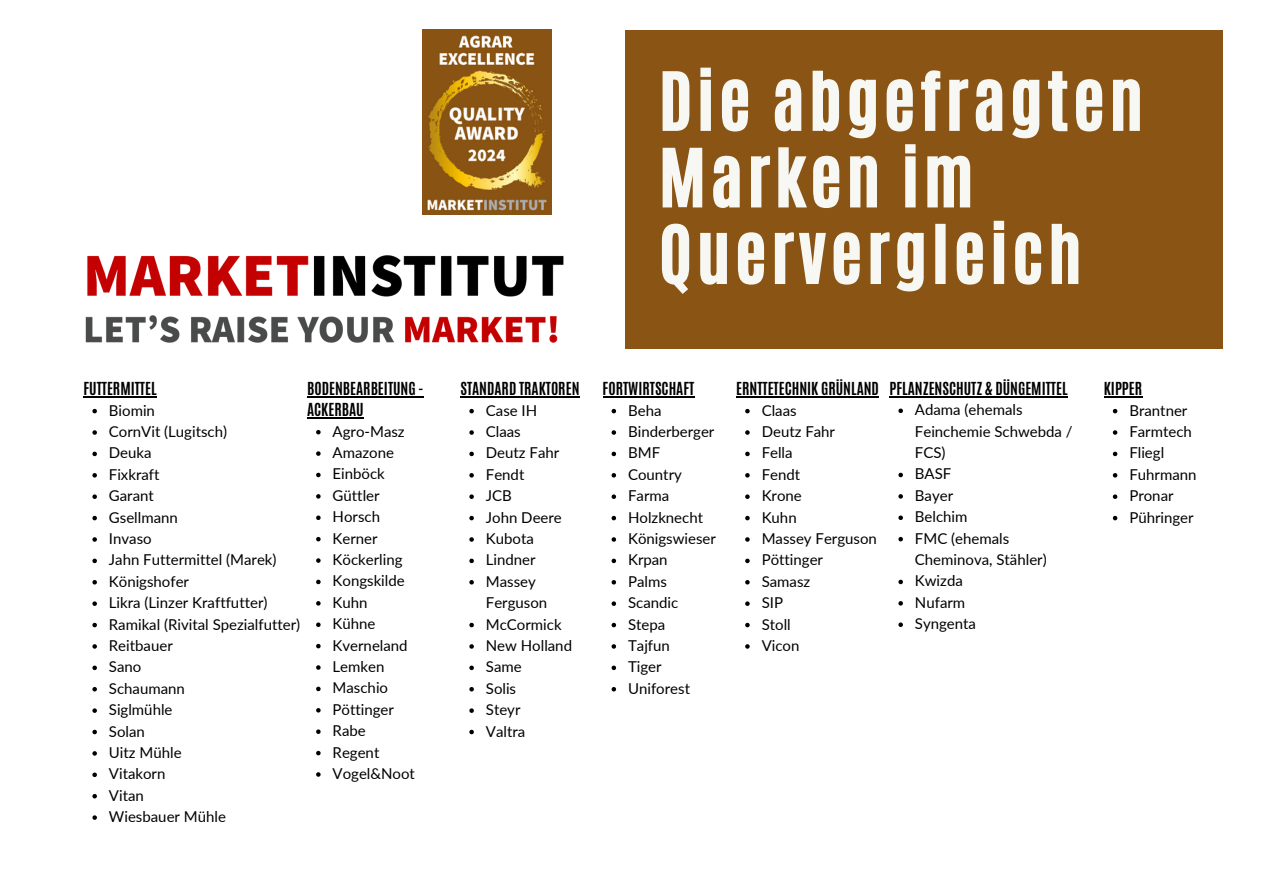
<style>
.page{position:relative;width:1263px;height:894px;background:#fff}
.page>*{position:absolute;margin:0;border:0;box-sizing:border-box;transform-origin:0 0}
.t1{font:67.5px/76.5px "CA Generated";letter-spacing:.07em;color:#f7f8f3}
.t2{font:15px/21.3px "Lato";color:#000}
.t3{font:700 15px/21.3px "Antonio";color:#000}
</style>
<div class="page">
<div style="left:625px;top:30px;width:598px;height:318px;background:#895414"></div>
<img style="left:85px;top:255px;width:479px;height:88px">
<img style="left:422px;top:30px;width:130px;height:184px">
<hr style="left:460px;top:396px;width:119px;height:1px;background:#000">
<svg style="left:469px;top:409px;width:5px;height:4px"></svg>
<svg style="left:469px;top:430px;width:5px;height:4px"></svg>
<svg style="left:469px;top:451px;width:5px;height:5px"></svg>
<svg style="left:469px;top:473px;width:5px;height:4px"></svg>
<svg style="left:469px;top:494px;width:5px;height:5px"></svg>
<svg style="left:469px;top:515px;width:5px;height:5px"></svg>
<svg style="left:469px;top:537px;width:5px;height:4px"></svg>
<svg style="left:469px;top:558px;width:5px;height:5px"></svg>
<svg style="left:469px;top:580px;width:5px;height:4px"></svg>
<svg style="left:469px;top:622px;width:5px;height:5px"></svg>
<svg style="left:469px;top:644px;width:5px;height:4px"></svg>
<svg style="left:469px;top:665px;width:5px;height:5px"></svg>
<svg style="left:469px;top:687px;width:5px;height:4px"></svg>
<svg style="left:469px;top:708px;width:5px;height:4px"></svg>
<svg style="left:469px;top:729px;width:5px;height:5px"></svg>
<hr style="left:889px;top:396px;width:179px;height:1px;background:#000">
<svg style="left:898px;top:408px;width:5px;height:5px"></svg>
<svg style="left:898px;top:472px;width:5px;height:5px"></svg>
<svg style="left:898px;top:494px;width:5px;height:4px"></svg>
<svg style="left:898px;top:515px;width:5px;height:5px"></svg>
<svg style="left:898px;top:536px;width:5px;height:5px"></svg>
<svg style="left:898px;top:579px;width:5px;height:5px"></svg>
<svg style="left:898px;top:601px;width:5px;height:4px"></svg>
<svg style="left:898px;top:622px;width:5px;height:4px"></svg>
<hr style="left:307px;top:396px;width:117px;height:1px;background:#000">
<hr style="left:307px;top:417px;width:57px;height:1px;background:#000">
<svg style="left:316px;top:430px;width:5px;height:4px"></svg>
<svg style="left:316px;top:451px;width:5px;height:4px"></svg>
<svg style="left:316px;top:472px;width:5px;height:5px"></svg>
<svg style="left:316px;top:494px;width:5px;height:4px"></svg>
<svg style="left:316px;top:515px;width:5px;height:5px"></svg>
<svg style="left:316px;top:536px;width:5px;height:5px"></svg>
<svg style="left:316px;top:558px;width:5px;height:4px"></svg>
<svg style="left:316px;top:579px;width:5px;height:5px"></svg>
<svg style="left:316px;top:601px;width:5px;height:4px"></svg>
<svg style="left:316px;top:622px;width:5px;height:4px"></svg>
<svg style="left:316px;top:643px;width:5px;height:5px"></svg>
<svg style="left:316px;top:665px;width:5px;height:4px"></svg>
<svg style="left:316px;top:686px;width:5px;height:5px"></svg>
<svg style="left:316px;top:708px;width:5px;height:4px"></svg>
<svg style="left:316px;top:729px;width:5px;height:4px"></svg>
<svg style="left:316px;top:750px;width:5px;height:5px"></svg>
<svg style="left:316px;top:772px;width:5px;height:4px"></svg>
<hr style="left:736px;top:396px;width:143px;height:1px;background:#000">
<svg style="left:745px;top:409px;width:5px;height:4px"></svg>
<svg style="left:745px;top:430px;width:5px;height:4px"></svg>
<svg style="left:745px;top:451px;width:5px;height:5px"></svg>
<svg style="left:745px;top:473px;width:5px;height:4px"></svg>
<svg style="left:745px;top:494px;width:5px;height:5px"></svg>
<svg style="left:745px;top:515px;width:5px;height:5px"></svg>
<svg style="left:745px;top:537px;width:5px;height:4px"></svg>
<svg style="left:745px;top:558px;width:5px;height:5px"></svg>
<svg style="left:745px;top:580px;width:5px;height:4px"></svg>
<svg style="left:745px;top:601px;width:5px;height:4px"></svg>
<svg style="left:745px;top:622px;width:5px;height:5px"></svg>
<svg style="left:745px;top:644px;width:5px;height:4px"></svg>
<hr style="left:83px;top:396px;width:74px;height:1px;background:#000">
<svg style="left:92px;top:409px;width:5px;height:4px"></svg>
<svg style="left:92px;top:430px;width:5px;height:4px"></svg>
<svg style="left:92px;top:451px;width:5px;height:5px"></svg>
<svg style="left:92px;top:473px;width:5px;height:4px"></svg>
<svg style="left:92px;top:494px;width:5px;height:5px"></svg>
<svg style="left:92px;top:515px;width:5px;height:5px"></svg>
<svg style="left:92px;top:537px;width:5px;height:4px"></svg>
<svg style="left:92px;top:558px;width:5px;height:5px"></svg>
<svg style="left:92px;top:580px;width:5px;height:4px"></svg>
<svg style="left:92px;top:601px;width:5px;height:4px"></svg>
<svg style="left:92px;top:622px;width:5px;height:5px"></svg>
<svg style="left:92px;top:644px;width:5px;height:4px"></svg>
<svg style="left:92px;top:665px;width:5px;height:5px"></svg>
<svg style="left:92px;top:687px;width:5px;height:4px"></svg>
<svg style="left:92px;top:708px;width:5px;height:4px"></svg>
<svg style="left:92px;top:729px;width:5px;height:5px"></svg>
<svg style="left:92px;top:751px;width:5px;height:4px"></svg>
<svg style="left:92px;top:772px;width:5px;height:4px"></svg>
<svg style="left:92px;top:794px;width:5px;height:4px"></svg>
<svg style="left:92px;top:815px;width:5px;height:4px"></svg>
<hr style="left:1104px;top:396px;width:38px;height:1px;background:#000">
<svg style="left:1113px;top:409px;width:4px;height:4px"></svg>
<svg style="left:1113px;top:430px;width:4px;height:4px"></svg>
<svg style="left:1113px;top:451px;width:4px;height:5px"></svg>
<svg style="left:1113px;top:473px;width:4px;height:4px"></svg>
<svg style="left:1113px;top:494px;width:4px;height:5px"></svg>
<svg style="left:1113px;top:515px;width:4px;height:5px"></svg>
<hr style="left:603px;top:396px;width:91px;height:1px;background:#000">
<svg style="left:612px;top:409px;width:4px;height:4px"></svg>
<svg style="left:612px;top:430px;width:4px;height:4px"></svg>
<svg style="left:612px;top:451px;width:4px;height:5px"></svg>
<svg style="left:612px;top:473px;width:4px;height:4px"></svg>
<svg style="left:612px;top:494px;width:4px;height:5px"></svg>
<svg style="left:612px;top:515px;width:4px;height:5px"></svg>
<svg style="left:612px;top:537px;width:4px;height:4px"></svg>
<svg style="left:612px;top:558px;width:4px;height:5px"></svg>
<svg style="left:612px;top:580px;width:4px;height:4px"></svg>
<svg style="left:612px;top:601px;width:4px;height:4px"></svg>
<svg style="left:612px;top:622px;width:4px;height:5px"></svg>
<svg style="left:612px;top:644px;width:4px;height:4px"></svg>
<svg style="left:612px;top:665px;width:4px;height:5px"></svg>
<svg style="left:612px;top:687px;width:4px;height:4px"></svg>
<p class="t3" style="left:307px;top:378px;width:118px">BODENBEARBEITUNG -<br>ACKERBAU</p>
<p class="t2" style="left:333px;top:420px;width:84px">Agro-Masz<br>Amazone<br>Einböck<br>Güttler<br>Horsch<br>Kerner<br>Köckerling<br>Kongskilde<br>Kuhn<br>Kühne<br>Kverneland<br>Lemken<br>Maschio<br>Pöttinger<br>Rabe<br>Regent<br>Vogel&amp;Noot</p>
<p class="t3" style="left:83px;top:378px;width:75px">FUTTERMITTEL</p>
<p class="t2" style="left:109px;top:399px;width:48px">Biomin</p>
<p class="t2" style="left:109px;top:420px;width:120px">CornVit (Lugitsch)</p>
<p class="t2" style="left:109px;top:442px;width:44px">Deuka</p>
<p class="t2" style="left:109px;top:463px;width:52px">Fixkraft</p>
<p class="t2" style="left:109px;top:484px;width:47px">Garant</p>
<p class="t2" style="left:109px;top:506px;width:70px">Gsellmann</p>
<p class="t2" style="left:109px;top:527px;width:44px">Invaso</p>
<p class="t2" style="left:109px;top:548px;width:169px">Jahn Futtermittel (Marek)</p>
<p class="t2" style="left:109px;top:570px;width:82px">Königshofer</p>
<p class="t2" style="left:109px;top:591px;width:160px">Likra (Linzer Kraftfutter)</p>
<p class="t2" style="left:109px;top:613px;width:193px">Ramikal (Rivital Spezialfutter)</p>
<p class="t2" style="left:109px;top:634px;width:65px">Reitbauer</p>
<h2 class="t2" style="left:109px;top:655px;width:34px">Sano</h2>
<p class="t2" style="left:109px;top:677px;width:77px">Schaumann</p>
<p class="t2" style="left:109px;top:698px;width:65px">Siglmühle</p>
<p class="t2" style="left:109px;top:719px;width:37px">Solan</p>
<p class="t2" style="left:109px;top:741px;width:74px">Uitz Mühle</p>
<p class="t2" style="left:109px;top:762px;width:58px">Vitakorn</p>
<p class="t2" style="left:109px;top:784px;width:36px">Vitan</p>
<p class="t2" style="left:109px;top:805px;width:119px">Wiesbauer Mühle</p>
<p class="t1" style="left:659px;top:63px;width:485px">Die abgefragten<br>Marken im<br>Quervergleich</p>
<p class="t3" style="left:460px;top:378px;width:121px">STANDARD TRAKTOREN</p>
<p class="t2" style="left:486px;top:399px;width:88px">Case IH<br>Claas<br>Deutz Fahr<br>Fendt<br>JCB<br>John Deere<br>Kubota<br>Lindner<br>Massey<br>Ferguson<br>McCormick<br>New Holland<br>Same<br>Solis<br>Steyr<br>Valtra</p>
<p class="t3" style="left:603px;top:378px;width:93px">FORTWIRTSCHAFT</p>
<p class="t2" style="left:628px;top:399px;width:89px">Beha<br>Binderberger<br>BMF<br>Country<br>Farma<br>Holzknecht<br>Königswieser<br>Krpan<br>Palms<br>Scandic<br>Stepa<br>Tajfun<br>Tiger<br>Uniforest</p>
<p class="t3" style="left:736px;top:378px;width:144px">ERNTTETECHNIK GRÜNLAND</p>
<p class="t2" style="left:762px;top:399px;width:117px">Claas<br>Deutz Fahr<br>Fella<br>Fendt<br>Krone<br>Kuhn<br>Massey Ferguson<br>Pöttinger<br>Samasz<br>SIP<br>Stoll<br>Vicon</p>
<h1 class="t3" style="left:889px;top:378px;width:180px">PFLANZENSCHUTZ &amp; DÜNGEMITTEL</h1>
<h2 class="t2" style="left:915px;top:399px;width:159px">Adama (ehemals<br>Feinchemie Schwebda /<br>FCS)</h2>
<p class="t2" style="left:915px;top:463px;width:38px">BASF</p>
<p class="t2" style="left:915px;top:484px;width:40px">Bayer</p>
<p class="t2" style="left:915px;top:505px;width:54px">Belchim</p>
<p class="t2" style="left:915px;top:527px;width:133px">FMC (ehemals<br>Cheminova, Stähler)</p>
<p class="t2" style="left:915px;top:570px;width:49px">Kwizda</p>
<p class="t2" style="left:915px;top:591px;width:52px">Nufarm</p>
<p class="t2" style="left:915px;top:612px;width:63px">Syngenta</p>
<p class="t3" style="left:1104px;top:378px;width:40px">KIPPER</p>
<p class="t2" style="left:1129px;top:399px;width:69px">Brantner<br>Farmtech<br>Fliegl<br>Fuhrmann<br>Pronar<br>Pühringer</p>
</div>
